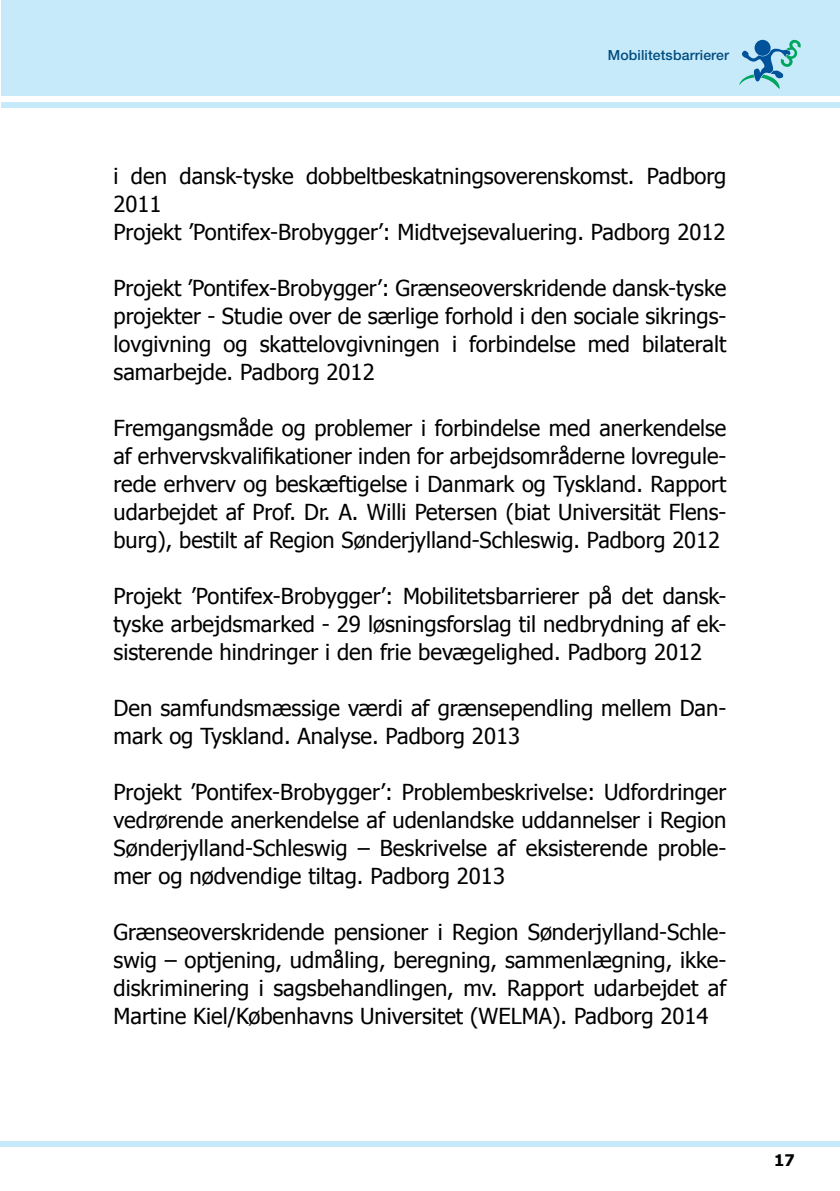
<style>
.page{position:relative;width:840px;height:1191px;background:#fff}
.page>*{position:absolute;margin:0;border:0;box-sizing:border-box;transform-origin:0 0}
.t1{font:22px/28px "Tahoma";color:#000;text-align:justify}
.t2{font:700 16px "Tahoma";color:#000}
.t3{font:500 14px "Helvetica Neue";letter-spacing:.01em;color:#004d7f}
</style>
<div class="page">
<div style="left:1px;top:0;width:838px;height:96px;background:#c7eafb"></div>
<div style="left:1px;top:102px;width:838px;height:5px;background:#c7eafb"></div>
<div style="left:0;top:1141px;width:839px;height:5px;background:#c7eafb"></div>
<svg style="left:739px;top:40px;width:61px;height:49px"></svg>
<p class="t3" style="left:607px;top:47px;width:123px">Mobilitetsbarrierer</p>
<p class="t1" style="left:113px;top:161px;width:614px;text-align:left">i den dansk-tyske dobbeltbeskatningsoverenskomst. Padborg<br>2011<br>Projekt ’Pontifex-Brobygger’: Midtvejsevaluering. Padborg 2012</p>
<p class="t1" style="left:113px;top:273px;width:614px">Projekt ’Pontifex-Brobygger’: Grænseoverskridende dansk-tyske projekter - Studie over de særlige forhold i den sociale sikrings&shy;lovgivning og skattelovgivningen i forbindelse med bilateralt samarbejde. Padborg 2012</p>
<p class="t1" style="left:113px;top:413px;width:614px">Fremgangsmåde og problemer i forbindelse med anerkendelse af erhvervskvalifikationer inden for arbejdsområderne lovregule&shy;rede erhverv og beskæftigelse i Danmark og Tyskland. Rapport udarbejdet af Prof. Dr. A. Willi Petersen (biat Universität Flens&shy;burg), bestilt af Region Sønderjylland-Schleswig. Padborg 2012</p>
<p class="t1" style="left:113px;top:581px;width:614px">Projekt ’Pontifex-Brobygger’: Mobilitetsbarrierer på det dansk&shy;tyske arbejdsmarked - 29 løsningsforslag til nedbrydning af ek&shy;sisterende hindringer i den frie bevægelighed. Padborg 2012</p>
<p class="t1" style="left:113px;top:693px;width:614px">Den samfundsmæssige værdi af grænsependling mellem Dan&shy;mark og Tyskland. Analyse. Padborg 2013</p>
<p class="t1" style="left:113px;top:777px;width:614px">Projekt ’Pontifex-Brobygger’: Problembeskrivelse: Udfordringer vedrørende anerkendelse af udenlandske uddannelser i Region Sønderjylland-Schleswig – Beskrivelse af eksisterende proble&shy;mer og nødvendige tiltag. Padborg 2013</p>
<p class="t1" style="left:113px;top:917px;width:614px">Grænseoverskridende pensioner i Region Sønderjylland-Schle&shy;swig – optjening, udmåling, beregning, sammenlægning, ikke&shy;diskriminering i sagsbehandlingen, mv. Rapport udarbejdet af Martine Kiel/Københavns Universitet (WELMA). Padborg 2014</p>
<p class="t2" style="left:773px;top:1149px;width:22px">17</p>
</div>
